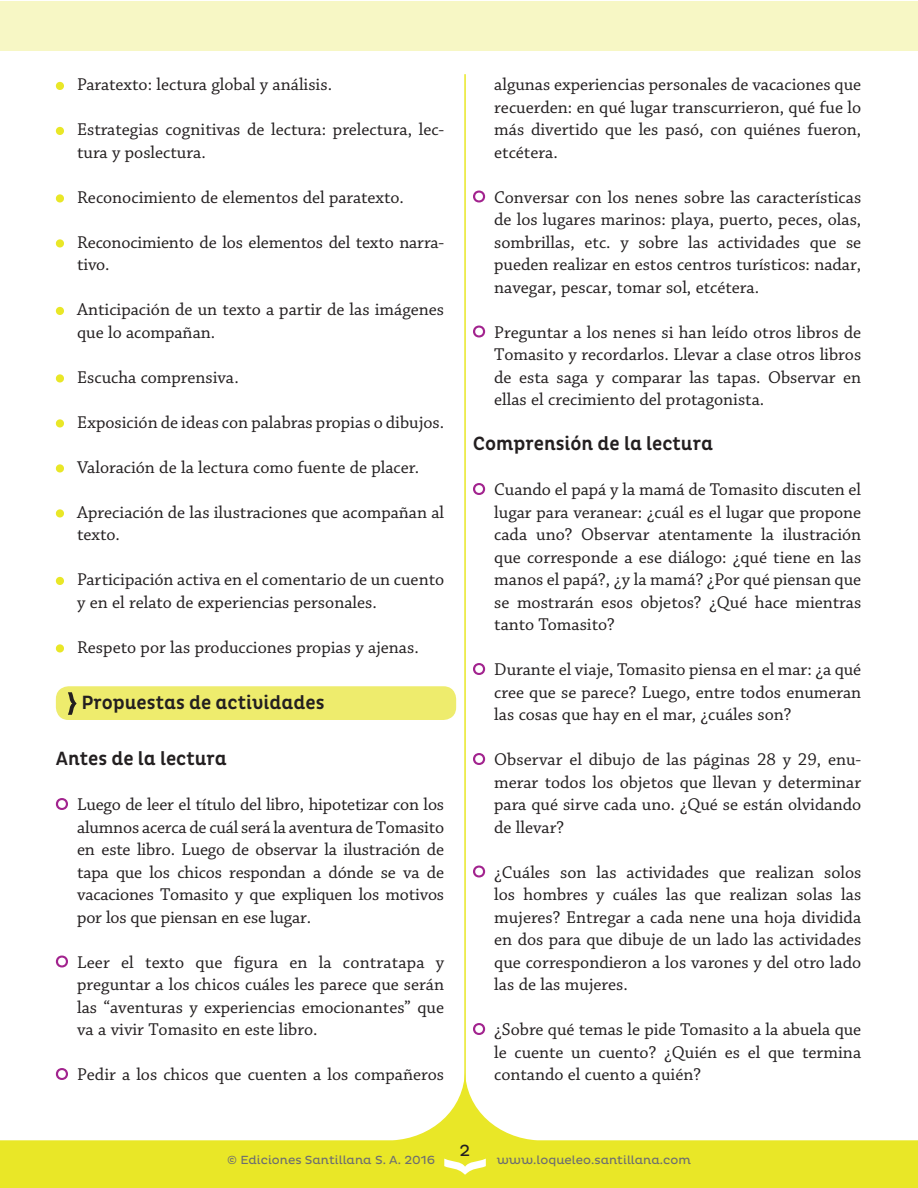
<style>
.page{position:relative;width:918px;height:1188px;background:#fff}
.page>*{position:absolute;margin:0;border:0;box-sizing:border-box;transform-origin:0 0}
.t1{font:500 19.5px "Pluto Cond";color:#231f20}
.t2{font:18px/22.5px "Chaparral Pro";color:#231f20;text-align:justify}
.t3{font:16.5px "Pluto";color:#231f20}
.t4{font:12px "Pluto";color:#6c6d70}
</style>
<div class="page">
<svg style="left:56px;top:82px;width:8px;height:8px"></svg>
<svg style="left:56px;top:127px;width:8px;height:8px"></svg>
<svg style="left:56px;top:194px;width:8px;height:8px"></svg>
<svg style="left:56px;top:239px;width:8px;height:8px"></svg>
<svg style="left:56px;top:307px;width:8px;height:8px"></svg>
<svg style="left:56px;top:374px;width:8px;height:8px"></svg>
<svg style="left:56px;top:419px;width:8px;height:8px"></svg>
<svg style="left:56px;top:464px;width:8px;height:8px"></svg>
<svg style="left:56px;top:509px;width:8px;height:8px"></svg>
<svg style="left:56px;top:577px;width:8px;height:8px"></svg>
<svg style="left:56px;top:644px;width:8px;height:8px"></svg>
<div style="left:56px;top:686px;width:400px;height:34px;background:#eeec6d;border-radius:13px"></div>
<svg style="left:68px;top:692px;width:9px;height:23px"></svg>
<svg style="left:56px;top:798px;width:12px;height:12px"></svg>
<svg style="left:56px;top:956px;width:12px;height:11px"></svg>
<svg style="left:473px;top:191px;width:12px;height:11px"></svg>
<svg style="left:473px;top:326px;width:12px;height:11px"></svg>
<svg style="left:473px;top:483px;width:12px;height:12px"></svg>
<svg style="left:473px;top:663px;width:12px;height:12px"></svg>
<svg style="left:473px;top:753px;width:12px;height:12px"></svg>
<svg style="left:473px;top:866px;width:12px;height:11px"></svg>
<svg style="left:473px;top:1023px;width:12px;height:12px"></svg>
<svg style="left:0;top:1069px;width:918px;height:119px"></svg>
<hr style="left:464px;top:74px;width:2px;height:1028px;background:#e9e727">
<svg style="left:444px;top:1159px;width:42px;height:16px"></svg>
<div style="left:0;top:1px;width:918px;height:50px;background:#f7f7c5"></div>
<p class="t2" style="left:77px;top:74px;width:257px">Paratexto: lectura global y análisis.</p>
<p class="t2" style="left:77px;top:119px;width:369px">Estrategias cognitivas de lectura: prelectura, lec&shy;tura y poslectura.</p>
<p class="t2" style="left:77px;top:186px;width:328px">Reconocimiento de elementos del paratexto.</p>
<p class="t2" style="left:77px;top:231px;width:369px">Reconocimiento de los elementos del texto narra&shy;tivo.</p>
<p class="t2" style="left:77px;top:299px;width:369px">Anticipación de un texto a partir de las imágenes que lo acompañan.</p>
<p class="t2" style="left:77px;top:366px;width:163px">Escucha comprensiva.</p>
<p class="t2" style="left:77px;top:411px;width:369px">Exposición de ideas con palabras propias o dibujos.</p>
<p class="t2" style="left:77px;top:456px;width:344px">Valoración de la lectura como fuente de placer.</p>
<p class="t2" style="left:77px;top:501px;width:369px">Apreciación de las ilustraciones que acompañan al texto.</p>
<p class="t2" style="left:77px;top:569px;width:368px">Participación activa en el comentario de un cuento y en el relato de experiencias personales.</p>
<p class="t2" style="left:77px;top:636px;width:343px">Respeto por las producciones propias y ajenas.</p>
<p class="t1" style="left:81px;top:691px;width:245px">Propuestas de actividades</p>
<p class="t1" style="left:56px;top:747px;width:172px">Antes de la lectura</p>
<p class="t2" style="left:77px;top:794px;width:369px">Luego de leer el título del libro, hipotetizar con los alumnos acerca de cuál será la aventura de Tomasito en este libro. Luego de observar la ilustración de tapa que los chicos respondan a dónde se va de vacaciones Tomasito y que expliquen los motivos por los que piensan en ese lugar.</p>
<p class="t2" style="left:77px;top:951px;width:369px">Leer el texto que figura en la contratapa y preguntar a los chicos cuáles les parece que serán las “aventuras y experiencias emocionantes” que va a vivir Tomasito en este libro.</p>
<p class="t2" style="left:77px;top:1064px;width:369px">Pedir a los chicos que cuenten a los compañeros</p>
<p class="t2" style="left:494px;top:74px;width:369px">algunas experiencias personales de vacaciones que recuerden: en qué lugar transcurrieron, qué fue lo más divertido que les pasó, con quiénes fueron, etcétera.</p>
<p class="t2" style="left:494px;top:186px;width:369px">Conversar con los nenes sobre las características de los lugares marinos: playa, puerto, peces, olas, sombrillas, etc. y sobre las actividades que se pueden realizar en estos centros turísticos: nadar, navegar, pescar, tomar sol, etcétera.</p>
<p class="t2" style="left:494px;top:321px;width:369px">Preguntar a los nenes si han leído otros libros de Tomasito y recordarlos. Llevar a clase otros libros de esta saga y comparar las tapas. Observar en ellas el crecimiento del protagonista.</p>
<p class="t1" style="left:473px;top:432px;width:242px">Comprensión de la lectura</p>
<p class="t2" style="left:494px;top:479px;width:369px">Cuando el papá y la mamá de Tomasito discuten el lugar para veranear: ¿cuál es el lugar que propone cada uno? Observar atentamente la ilustración que corresponde a ese diálogo: ¿qué tiene en las manos el papá?, ¿y la mamá? ¿Por qué piensan que se mostrarán esos objetos? ¿Qué hace mientras tanto Tomasito?</p>
<p class="t2" style="left:494px;top:659px;width:369px">Durante el viaje, Tomasito piensa en el mar: ¿a qué cree que se parece? Luego, entre todos enumeran las cosas que hay en el mar, ¿cuáles son?</p>
<p class="t2" style="left:494px;top:749px;width:369px">Observar el dibujo de las páginas 28 y 29, enu&shy;merar todos los objetos que llevan y determinar para qué sirve cada uno. ¿Qué se están olvidando de llevar?</p>
<p class="t2" style="left:494px;top:861px;width:369px">¿Cuáles son las actividades que realizan solos los hombres y cuáles las que realizan solas las mujeres? Entregar a cada nene una hoja dividida en dos para que dibuje de un lado las actividades que correspondieron a los varones y del otro lado las de las mujeres.</p>
<p class="t2" style="left:494px;top:1019px;width:369px">¿Sobre qué temas le pide Tomasito a la abuela que le cuente un cuento? ¿Quién es el que termina contando el cuento a quién?</p>
<p class="t3" style="left:460px;top:1141px;width:12px">2</p>
<p class="t4" style="left:227px;top:1153px;width:210px">© Ediciones Santillana S. A. 2016</p>
<p class="t4" style="left:497px;top:1153px;width:196px">www.loqueleo.santillana.com</p>
</div>
